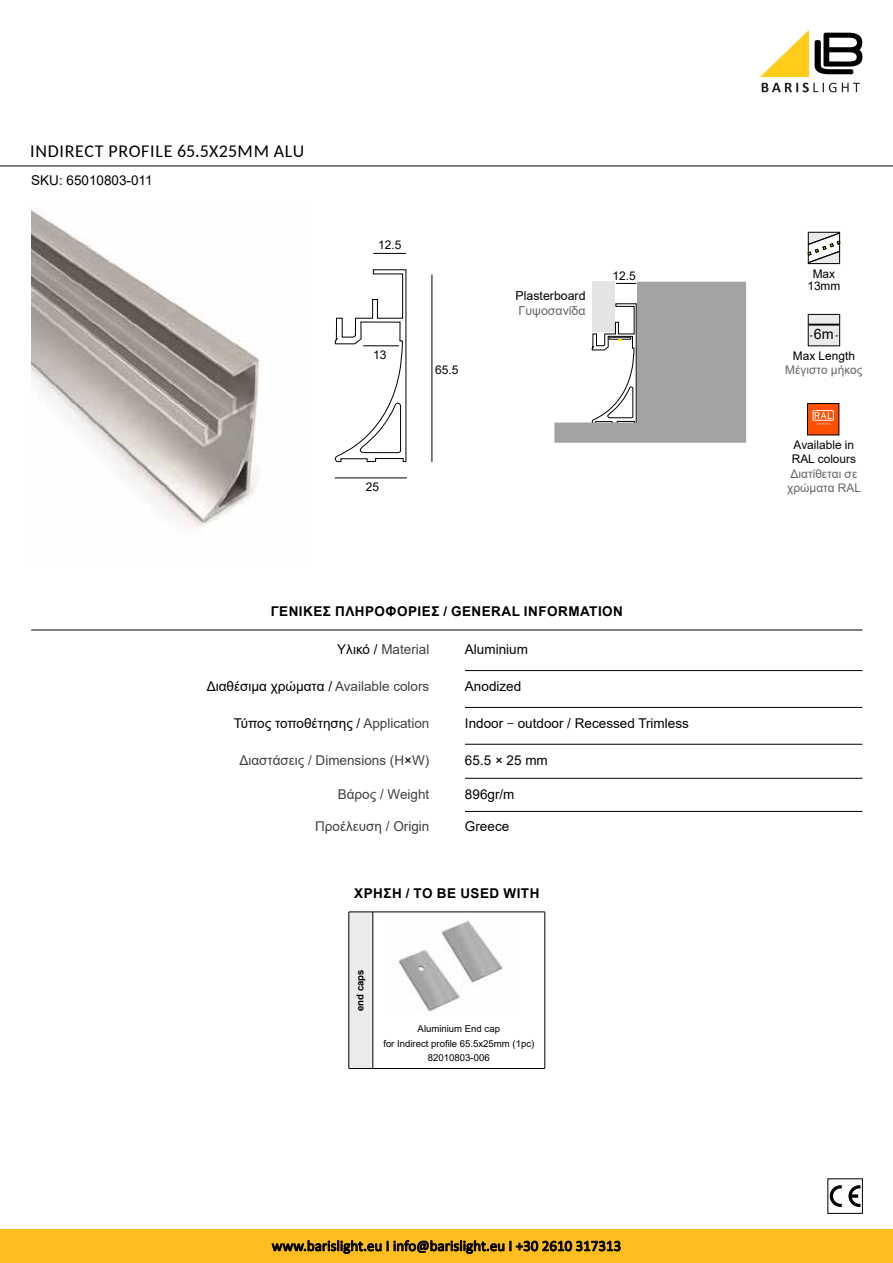
<style>
.page{position:relative;width:893px;height:1263px;background:#fff}
.page>*{position:absolute;margin:0;border:0;box-sizing:border-box;transform-origin:0 0}
.t1{font:18px "Carlito";letter-spacing:.04em;color:#000}
.t2{font:15px "Calibri";color:#000}
.t3{font:14.25px "Arial";color:#000}
.t4{font:13.5px "Arial";color:#000}
.t5{font:13.5px "Arial";color:#414042}
.t6{font:700 13.5px "Arial";letter-spacing:.035em;color:#000}
.t7{font:12.3px "Arial";color:#000}
.t8{font:12.3px "Arial";color:#666}
.t9{font:12px "Arial";color:#000}
.t10{font:11.85px/11.9px "Arial";color:#000;text-align:center}
.t11{font:11.85px/14.2px "Arial";color:#656669}
.t12{font:9.6px/14.2px "Arial";color:#000;text-align:center}
.t13{font:700 9.6px "Arial";color:#000}
.s1{color:#000}
.s2{color:#414042}
.s3{font-family:"Myriad Pro"}
</style>
<div class="page">
<svg style="left:762px;top:83px;width:74px;height:9px"></svg>
<svg style="left:842px;top:83px;width:18px;height:9px"></svg>
<svg style="left:815px;top:33px;width:47px;height:41px"></svg>
<svg style="left:760px;top:30px;width:49px;height:47px"></svg>
<div style="left:0;top:1229px;width:893px;height:34px;background:#febe1f"></div>
<svg style="left:272px;top:1240px;width:109px;height:13px"></svg>
<svg style="left:394px;top:1240px;width:110px;height:13px"></svg>
<svg style="left:510px;top:1241px;width:110px;height:10px"></svg>
<hr style="left:0;top:166px;width:893px;height:1px;background:#000">
<hr style="left:465px;top:670px;width:397px;height:1px;background:#000">
<hr style="left:465px;top:744px;width:397px;height:1px;background:#000">
<hr style="left:465px;top:778px;width:397px;height:1px;background:#000">
<hr style="left:465px;top:811px;width:397px;height:1px;background:#000">
<hr style="left:465px;top:707px;width:397px;height:1px;background:#000">
<hr style="left:31px;top:630px;width:831px;height:1px;background:#000">
<svg style="left:830px;top:1185px;width:12px;height:22px"></svg>
<svg style="left:848px;top:1185px;width:12px;height:22px"></svg>
<svg style="left:808px;top:232px;width:32px;height:32px"></svg>
<div style="left:808px;top:314px;width:32px;height:32px;background:#eaeaea;border:1px solid #000101"></div>
<div style="left:809px;top:324px;width:30px;height:1px;border:1px solid #000101"></div>
<div style="left:807px;top:403px;width:32px;height:32px;background:#ff5001"></div>
<svg style="left:812px;top:410px;width:22px;height:14px"></svg>
<div style="left:807px;top:403px;width:32px;height:32px;border:1px solid #000101"></div>
<div style="left:349px;top:912px;width:24px;height:156px;background:#ecebea"></div>
<hr style="left:373px;top:912px;width:172px;height:1px;background:#000">
<hr style="left:373px;top:1068px;width:172px;height:1px;background:#000">
<hr style="left:349px;top:912px;width:1px;height:156px;background:#000">
<hr style="left:373px;top:912px;width:1px;height:156px;background:#000">
<svg style="left:349px;top:912px;width:24px;height:1px"></svg>
<svg style="left:349px;top:1068px;width:24px;height:1px"></svg>
<hr style="left:545px;top:912px;width:1px;height:156px;background:#000">
<img style="left:31px;top:209px;width:230px;height:319px">
<img style="left:398px;top:920px;width:105px;height:92px">
<svg style="left:554px;top:282px;width:192px;height:161px"></svg>
<hr style="left:432px;top:274px;width:1px;height:188px;background:#000">
<hr style="left:335px;top:478px;width:72px;height:1px;background:#000">
<hr style="left:373px;top:253px;width:33px;height:1px;background:#000">
<svg style="left:334px;top:270px;width:72px;height:192px"></svg>
<h1 class="t1" style="left:30px;top:139px;width:276px">INDIRECT PROFILE 65.5X25mm ALU</h1>
<p class="t4" style="left:31px;top:171px;width:123px">SKU: 65010803-011</p>
<p class="t9" style="left:378px;top:236px;width:25px">12.5</p>
<p class="t9" style="left:373px;top:347px;width:15px">13</p>
<p class="t9" style="left:435px;top:362px;width:25px">65.5</p>
<p class="t9" style="left:366px;top:478px;width:15px">25</p>
<p class="t7" style="left:516px;top:288px;width:72px">Plasterboard</p>
<p class="t8" style="left:519px;top:302px;width:68px">Γυψοσανίδα</p>
<p class="t9" style="left:612px;top:268px;width:25px">12.5</p>
<p class="t6" style="left:271px;top:602px;width:354px">ΓΕΝΙΚΈΣ ΠΛΗΡΟΦΟΡΊΕΣ / GENERAL INFORMATION</p>
<p class="t5" style="left:337px;top:640px;width:94px"><span class="s1">Υλικό /</span> Material</p>
<p class="t4" style="left:465px;top:640px;width:65px">Aluminium</p>
<p class="t4" style="left:207px;top:677px;width:224px">Διαθέσιμα χρώματα / <span class="s2">Available colors</span></p>
<p class="t4" style="left:465px;top:677px;width:58px">Anodized</p>
<p class="t4" style="left:465px;top:714px;width:225px">Indoor <span class="s3">–</span> outdoor / Recessed Trimless</p>
<p class="t4" style="left:234px;top:714px;width:197px">Τύπος τοποθέτησης / <span class="s2">Application</span></p>
<p class="t5" style="left:239px;top:750px;width:191px">Διαστάσεις / Dimensions (H<span class="s1">×</span>W)</p>
<p class="t5" style="left:338px;top:785px;width:93px">Βάρος / Weight</p>
<p class="t4" style="left:465px;top:750px;width:84px">65.5 × 25 mm</p>
<p class="t4" style="left:465px;top:785px;width:51px">896gr/m</p>
<p class="t5" style="left:315px;top:817px;width:116px">Προέλευση / Origin</p>
<p class="t4" style="left:465px;top:817px;width:46px">Greece</p>
<p class="t6" style="left:354px;top:884px;width:187px">ΧΡΉΣΗ / TΟ BE USED WITH</p>
<p class="t13" style="left:353px;top:1011px;width:43px;rotate:-90deg">END CAPS</p>
<p class="t12" style="left:383px;top:1022px;width:152px">Aluminium End cap<br>for Indirect profile 65.5x25mm (1pc)<br>82010803-006</p>
<p class="t2" style="left:272px;top:1235px;width:351px">www.barislight.eu I info@barislight.eu Ι +30 2610 317313</p>
<p class="t10" style="left:807px;top:268px;width:35px">Max<br>13mm</p>
<p class="t3" style="left:814px;top:325px;width:21px">6m</p>
<p class="t10" style="left:793px;top:350px;width:64px">Max Length</p>
<p class="t11" style="left:785px;top:363px;width:79px">Μέγιστο μήκος</p>
<p class="t10" style="left:792px;top:438px;width:66px;line-height:14.2px;text-align:left">Available in<br>RAL colours</p>
<p class="t11" style="left:787px;top:466px;width:75px">Διατίθεται σε χρώματα RAL</p>
</div>
